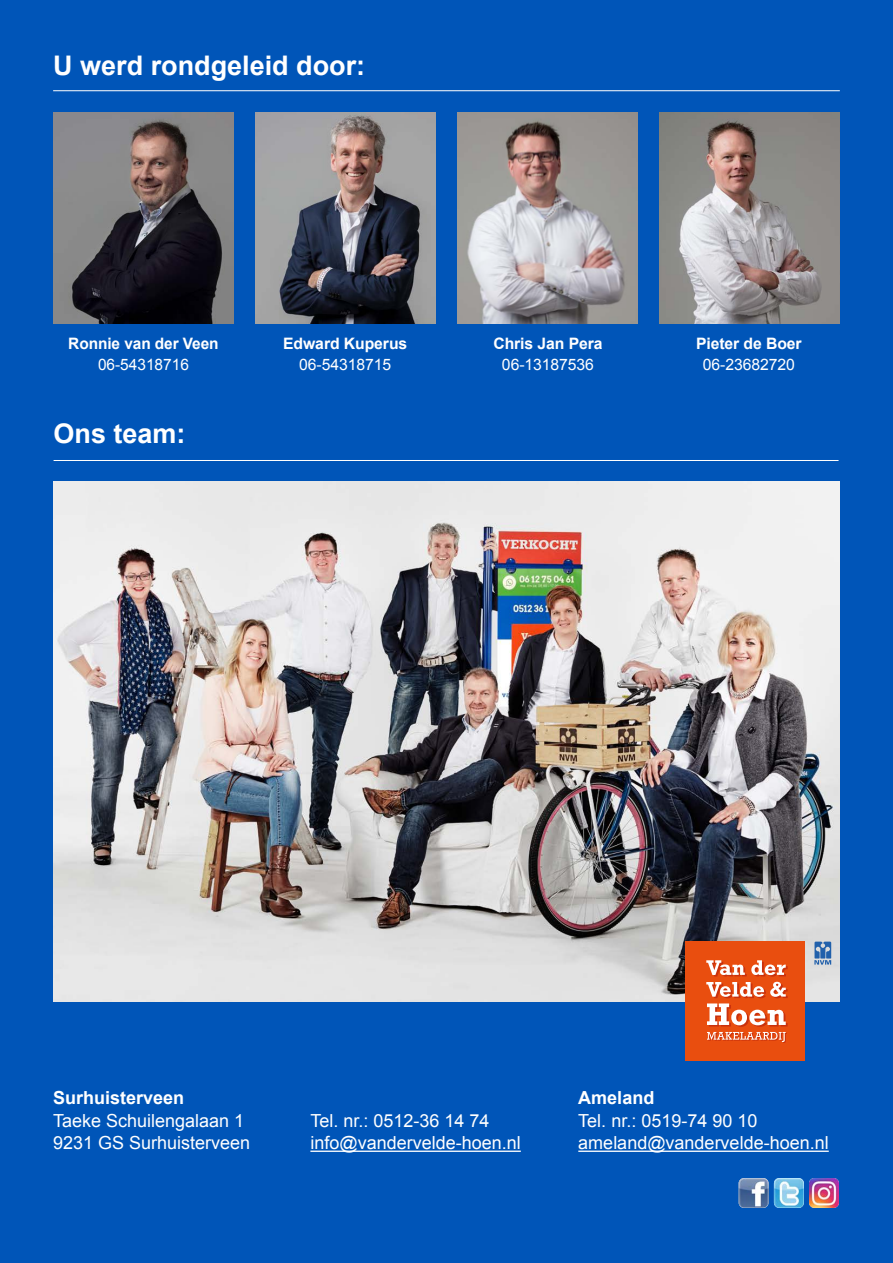
<style>
.page{position:relative;width:893px;height:1263px;background:#0055b8}
.page>*{position:absolute;margin:0;border:0;box-sizing:border-box;transform-origin:0 0}
.t1{font:700 27px "Arial";color:#fff}
.t2{font:18px "Arial";color:#fff}
.t3{font:700 18px "Arial";color:#fff}
.t4{font:700 15.75px "Arial";letter-spacing:-.005em;color:#fff}
.t5{font:15.75px "Arial";letter-spacing:-.005em;color:#fff}
</style>
<div class="page">
<img style="left:809px;top:1178px;width:30px;height:30px">
<img style="left:774px;top:1178px;width:30px;height:30px">
<img style="left:739px;top:1178px;width:30px;height:30px">
<hr style="left:53px;top:90px;width:787px;height:1px;background:#fff">
<hr style="left:54px;top:460px;width:784px;height:1px;background:#fff">
<img style="left:53px;top:112px;width:181px;height:212px">
<img style="left:255px;top:112px;width:181px;height:212px">
<img style="left:457px;top:112px;width:181px;height:212px">
<img style="left:659px;top:112px;width:181px;height:212px">
<hr style="left:310px;top:1150px;width:211px;height:2px;background:#fff">
<hr style="left:578px;top:1150px;width:251px;height:2px;background:#fff">
<img style="left:53px;top:482px;width:787px;height:519px">
<div style="left:686px;top:941px;width:119px;height:120px;background:#e94e0f"></div>
<svg style="left:814px;top:942px;width:17px;height:22px"></svg>
<svg style="left:706px;top:960px;width:82px;height:83px"></svg>
<p class="t1" style="left:53px;top:47px;width:314px">U werd rondgeleid door:</p>
<p class="t4" style="left:68px;top:333px;width:152px">Ronnie van der Veen</p>
<p class="t5" style="left:98px;top:354px;width:92px">06-54318716</p>
<p class="t1" style="left:54px;top:415px;width:134px">Ons team:</p>
<p class="t4" style="left:283px;top:333px;width:126px">Edward Kuperus</p>
<p class="t5" style="left:299px;top:354px;width:94px">06-54318715</p>
<p class="t4" style="left:493px;top:333px;width:111px">Chris Jan Pera</p>
<p class="t5" style="left:502px;top:354px;width:94px">06-13187536</p>
<p class="t4" style="left:696px;top:333px;width:107px">Pieter de Boer</p>
<p class="t5" style="left:703px;top:354px;width:94px">06-23682720</p>
<p class="t3" style="left:53px;top:1086px;width:133px">Surhuisterveen</p>
<p class="t2" style="left:53px;top:1109px;width:193px">Taeke Schuilengalaan 1</p>
<p class="t2" style="left:53px;top:1131px;width:199px">9231 GS Surhuisterveen</p>
<p class="t2" style="left:310px;top:1109px;width:181px">Tel. nr.: 0512-36 14 74</p>
<p class="t2" style="left:310px;top:1131px;width:212px">info@vandervelde-hoen.nl</p>
<p class="t3" style="left:578px;top:1086px;width:78px">Ameland</p>
<p class="t2" style="left:578px;top:1109px;width:181px">Tel. nr.: 0519-74 90 10</p>
<p class="t2" style="left:578px;top:1131px;width:252px">ameland@vandervelde-hoen.nl</p>
</div>
